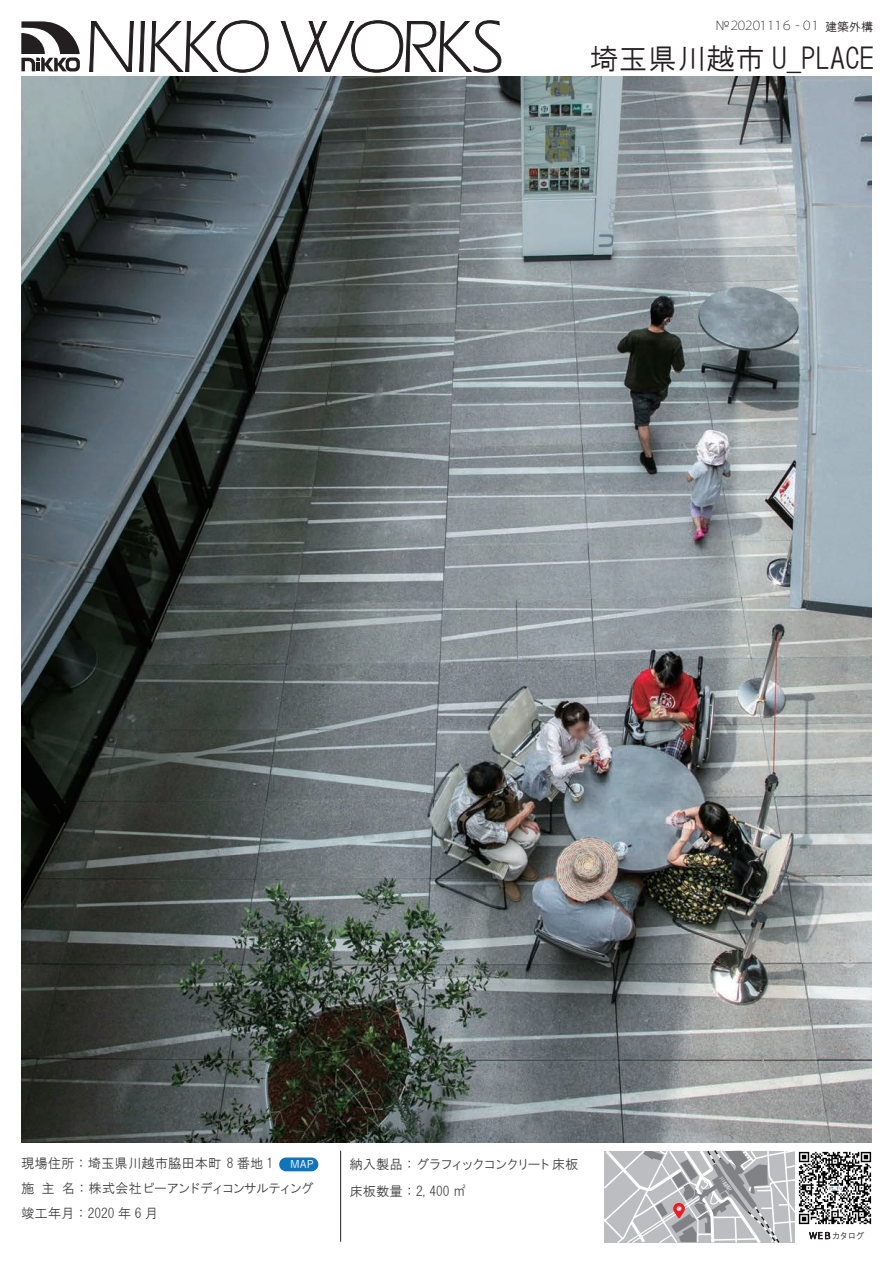
<style>
.page{position:relative;width:893px;height:1263px;background:#fff}
.page>*{position:absolute;margin:0;border:0;box-sizing:border-box;transform-origin:0 0}
.t1{font:300 75px "Eras ITC";letter-spacing:-.06em;color:#231f20}
.t2{font:29.25px "HG Gothic M";color:#231f20}
.t3{font:13.5px/25px "HG Gothic M";color:#3e3e3f;text-align:justify}
.t4{font:13.5px/26.5px "HG Gothic M";letter-spacing:-.08em;color:#3e3e3f}
.t5{font:13.5px "Myriad CAD";letter-spacing:-.06em;color:#231f20}
.t6{font:12px "HG Gothic M";color:#231f20}
.t7{font:9px "HG Gothic M";color:#231f20}
.s1{font-family:"Yu Gothic";font-weight:500;font-size:10.65px;color:#fff}
.s2{font-family:"Myriad CAD"}
</style>
<div class="page">
<div style="left:279px;top:1157px;width:39px;height:14px;background:#1074bc;border-radius:7px"></div>
<svg style="left:809px;top:1231px;width:21px;height:9px"></svg>
<svg style="left:89px;top:20px;width:180px;height:53px"></svg>
<svg style="left:281px;top:20px;width:220px;height:53px"></svg>
<svg style="left:21px;top:21px;width:59px;height:50px"></svg>
<hr style="left:340px;top:1151px;width:1px;height:91px;background:#231f20">
<img style="left:21px;top:76px;width:850px;height:1067px">
<img style="left:798px;top:1151px;width:74px;height:74px">
<svg style="left:604px;top:1150px;width:191px;height:93px;background:#bcbcbe"></svg>
<h1 class="t1" style="left:84px;top:5px;width:422px">NIKKO WORKS</h1>
<p class="t6" style="left:825px;top:20px;width:49px">建築外構</p>
<p class="t5" style="left:716px;top:18px;width:104px">№20201116-01</p>
<h2 class="t2" style="left:589px;top:44px;width:286px">埼玉県川越市 U_PLACE</h2>
<p class="t3" style="left:21px;top:1151px;width:294px">現場住所：埼玉県川越市脇田本町 8 番地 1 <span class="s1">MAP</span>施 主 名：株式会社ピーアンドディコンサルティング竣工年月：2020 年 6 月</p>
<p class="t4" style="left:349px;top:1151px;width:231px">納入製品：グラフィックコンクリート床板床板数量：2,400 ㎡</p>
<p class="t7" style="left:809px;top:1231px;width:56px"><span class="s2">WEB</span>カタログ</p>
</div>
